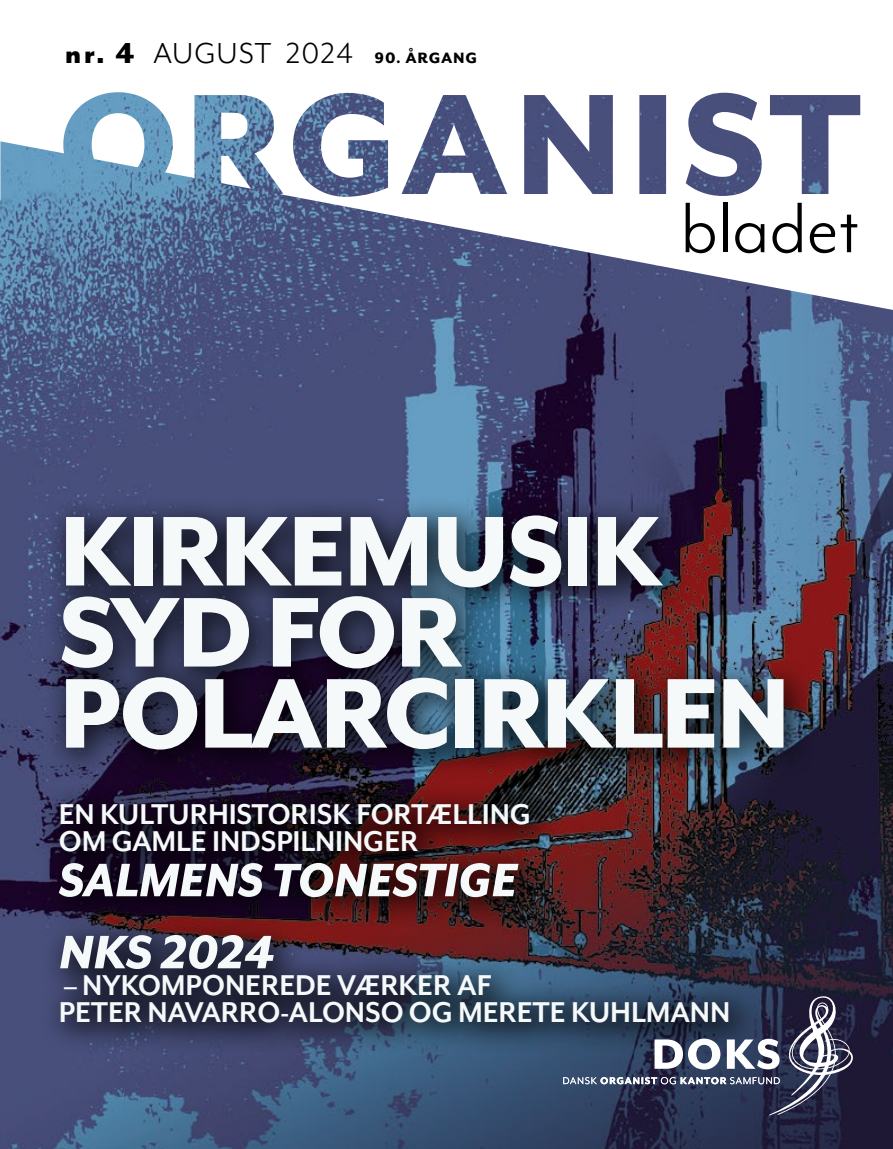
<style>
.page{position:relative;width:893px;height:1149px;background:#fff}
.page>*{position:absolute;margin:0;border:0;box-sizing:border-box;transform-origin:0 0}
.t1{font:800 114px/81px "Mr Eaves Mod OT";letter-spacing:-.03em;color:#f5f9fa}
.t2{font:82.35px "Mr Eaves Mod OT";letter-spacing:-.01em;color:#000}
.t3{font:italic 800 54px "Mr Eaves Mod OT";letter-spacing:-.01em;color:#f5f9fa;scale:.96 1}
.t4{font:italic 800 54px "Mr Eaves Mod OT";letter-spacing:-.01em;color:#f5f9fa}
.t5{font:33.3px "Mr Eaves San OT";letter-spacing:.03em;color:#000}
.t6{font:700 33px/27px "Mr Eaves Mod OT";letter-spacing:-.005em;color:#f5f9fa;scale:.96 1}
.s1{font-family:"Mr Eaves Mod OT";font-weight:800}
.s2{font-weight:800;font-size:17.25px}
</style>
<div class="page">
<img style="left:0;top:314px;width:893px;height:834px">
<svg style="left:0;top:92px;width:893px;height:222px"></svg>
<div style="left:39px;top:494px;width:777px;height:560px;background:#000;opacity:.75"></div>
<svg style="left:563px;top:995px;width:300px;height:120px;background:#424b65"></svg>
<p class="t5" style="left:65px;top:35px;width:414px"><span class="s1">nr. 4</span> AUGUST 2024 <span class="s2">90. ÅRGANG</span></p>
<p class="t2" style="left:680px;top:183px;width:181px">bladet</p>
<p class="t1" style="left:59px;top:512px;width:605px">KIRKEMUSIK</p>
<p class="t1" style="left:59px;top:593px;width:733px">SYD FOR<br>POLARCIRKLEN</p>
<p class="t6" style="left:59px;top:801px;width:493px">EN KULTURHISTORISK FORTÆLLING</p>
<p class="t6" style="left:59px;top:828px;width:376px">OM GAMLE INDSPILNINGER</p>
<p class="t3" style="left:59px;top:850px;width:479px">SALMENS TONESTIGE</p>
<p class="t4" style="left:59px;top:922px;width:218px">NKS 2024</p>
<p class="t6" style="left:59px;top:972px;width:701px">– NYKOMPONEREDE VÆRKER AF<br>PETER NAVARRO-ALONSO OG MERETE KUHLMANN</p>
</div>
